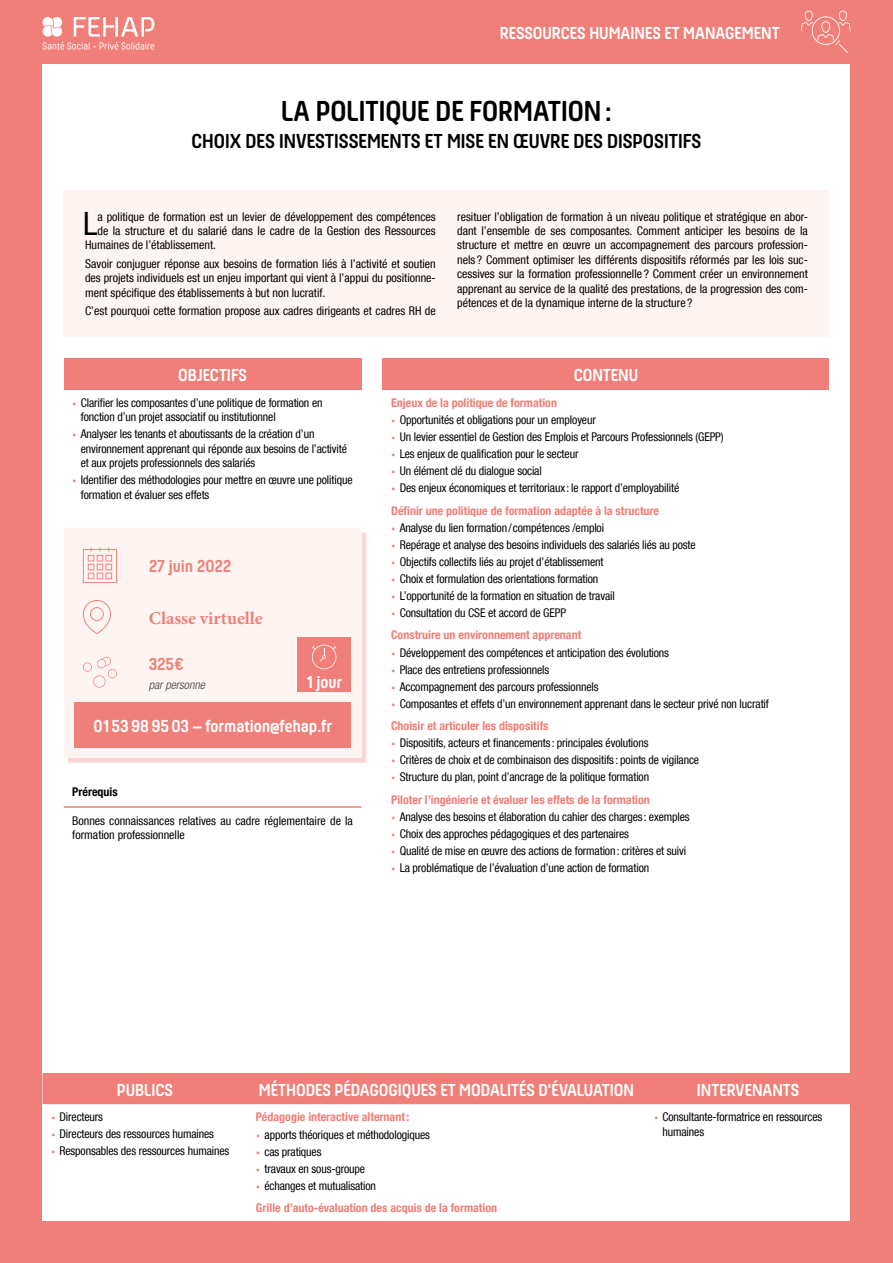
<style>
.page{position:relative;width:893px;height:1263px;background:#ef7f78}
.page>*{position:absolute;margin:0;border:0;box-sizing:border-box;transform-origin:0 0}
.t1{font:condensed 32.1px "Helvetica Neue LT Com";color:#000}
.t2{font:700 30px "Hansom FY";color:#000}
.t3{font:700 21px "Hansom FY";color:#000}
.t4{font:700 18px "Hansom FY";color:#fff}
.t5{font:700 18px "Minion Pro";color:#ef7f78}
.t6{font:700 18px "Hansom FY";color:#ef7f78}
.t7{font:condensed 12px/14.4px "Helvetica Neue LT Com";letter-spacing:-.01em;color:#000}
.t8{font:700 condensed 12px/22.5px "Helvetica Neue LT Com";color:#ef7f78}
.t9{font:italic 300 condensed 12px "Helvetica Neue LT Com";color:#3c3c3b}
.t10{font:700 condensed 12px "Helvetica Neue LT Com";color:#000}
.s1{font-family:"Acumin Variable Concept";font-stretch:normal;color:#ef7f78}
.s2{font-weight:700;color:#ef7f78}
.s3{font-family:"Acumin Variable Concept";font-weight:400;font-stretch:normal}
.s4{font-weight:400;color:#000}
</style>
<div class="page">
<div style="left:43px;top:64px;width:807px;height:1156px;background:#fff"></div>
<svg style="left:43px;top:17px;width:111px;height:33px"></svg>
<svg style="left:801px;top:11px;width:49px;height:42px"></svg>
<div style="left:64px;top:191px;width:765px;height:146px;background:#fef4f2"></div>
<div style="left:43px;top:1073px;width:807px;height:31px;background:#ef7f78"></div>
<div style="left:383px;top:359px;width:446px;height:31px;background:#ef7f78"></div>
<div style="left:64px;top:359px;width:297px;height:31px;background:#ef7f78"></div>
<div style="left:68px;top:533px;width:299px;height:231px;background:#ef7f78;opacity:.33"></div>
<div style="left:64px;top:528px;width:297px;height:230px;background:#fef4f2"></div>
<div style="left:74px;top:702px;width:277px;height:45px;background:#ef7f78"></div>
<svg style="left:83px;top:547px;width:34px;height:36px"></svg>
<svg style="left:83px;top:600px;width:28px;height:34px"></svg>
<svg style="left:83px;top:657px;width:34px;height:31px"></svg>
<div style="left:297px;top:638px;width:54px;height:54px;background:#ef7f78"></div>
<svg style="left:312px;top:645px;width:24px;height:24px"></svg>
<hr style="left:64px;top:806px;width:297px;height:2px;background:#ef7f78">
<h3 class="t4" style="left:500px;top:23px;width:281px">RESSOURCES HUMAINES ET MANAGEMENT</h3>
<h2 class="t2" style="left:281px;top:94px;width:332px">LA POLITIQUE DE FORMATION:</h2>
<h3 class="t3" style="left:192px;top:129px;width:511px">CHOIX DES INVESTISSEMENTS ET MISE EN ŒUVRE DES DISPOSITIFS</h3>
<h1 class="t1" style="left:83px;top:205px;width:16px">L</h1>
<p class="t7" style="left:97px;top:209px;width:340px">a politique de formation est un levier de développement des compétences</p>
<p class="t7" style="left:97px;top:223px;width:340px">de la structure et du salarié dans le cadre de la Gestion des Ressources</p>
<p class="t7" style="left:85px;top:238px;width:133px">Humaines de l’établissement.</p>
<p class="t7" style="left:85px;top:256px;width:352px;text-align:justify">Savoir conjuguer réponse aux besoins de formation liés à l’activité et soutien des projets individuels est un enjeu important qui vient à l’appui du positionne&shy;ment spécifique des établissements à but non lucratif.</p>
<p class="t7" style="left:85px;top:304px;width:352px">C’est pourquoi cette formation propose aux cadres dirigeants et cadres RH de</p>
<p class="t7" style="left:457px;top:209px;width:352px;text-align:justify">resituer l’obligation de formation à un niveau politique et stratégique en abor&shy;dant l’ensemble de ses composantes. Comment anticiper les besoins de la structure et mettre en œuvre un accompagnement des parcours profession&shy;nels ? Comment optimiser les différents dispositifs réformés par les lois suc&shy;cessives sur la formation professionnelle ? Comment créer un environnement apprenant au service de la qualité des prestations, de la progression des com&shy;pétences et de la dynamique interne de la structure ?</p>
<h3 class="t4" style="left:178px;top:365px;width:70px">OBJECTIFS</h3>
<p class="t7" style="left:81px;top:395px;width:243px;text-indent:-9px"><span class="s1">•</span> Clarifier les composantes d’une politique de formation en fonction d’un projet associatif ou institutionnel</p>
<p class="t7" style="left:81px;top:427px;width:268px;text-indent:-9px"><span class="s1">•</span> Analyser les tenants et aboutissants de la création d’un environnement apprenant qui réponde aux besoins de l’activité et aux projets professionnels des salariés</p>
<p class="t7" style="left:81px;top:473px;width:273px;text-indent:-9px"><span class="s1">•</span> Identifier des méthodologies pour mettre en œuvre une politique formation et évaluer ses effets</p>
<h3 class="t6" style="left:149px;top:556px;width:84px">27 juin 2022</h3>
<h3 class="t5" style="left:149px;top:605px;width:115px">Classe virtuelle</h3>
<h3 class="t6" style="left:149px;top:653px;width:36px">325€</h3>
<p class="t9" style="left:149px;top:677px;width:57px">par personne</p>
<h3 class="t4" style="left:94px;top:715px;width:240px">01 53989503 – formation@fehap.fr</h3>
<h3 class="t4" style="left:306px;top:671px;width:37px">1 jour</h3>
<p class="t10" style="left:72px;top:785px;width:47px">Prérequis</p>
<p class="t7" style="left:72px;top:813px;width:282px">Bonnes connaissances relatives au cadre réglementaire de la formation professionnelle</p>
<h3 class="t4" style="left:574px;top:365px;width:66px">CONTENU</h3>
<p class="t8" style="left:391px;top:392px;width:167px">Enjeux de la politique de formation</p>
<p class="t7" style="left:391px;top:413px;width:206px"><span class="s1">•</span> Opportunités et obligations pour un employeur</p>
<p class="t7" style="left:391px;top:430px;width:334px"><span class="s1">•</span> Un levier essentiel de Gestion des Emplois et Parcours Professionnels (GEPP)</p>
<p class="t7" style="left:391px;top:447px;width:189px"><span class="s1">•</span> Les enjeux de qualification pour le secteur</p>
<p class="t7" style="left:391px;top:464px;width:152px"><span class="s1">•</span> Un élément clé du dialogue social</p>
<p class="t7" style="left:391px;top:477px;width:290px;line-height:22.5px"><span class="s1">•</span> Des enjeux économiques et territoriaux : le rapport d’employabilité<br><span class="s2">Définir une politique de formation adaptée à la structure</span></p>
<p class="t7" style="left:391px;top:520px;width:214px"><span class="s1">•</span> Analyse du lien formation/compétences /emploi</p>
<p class="t7" style="left:391px;top:537px;width:306px"><span class="s1">•</span> Repérage et analyse des besoins individuels des salariés liés au poste</p>
<p class="t7" style="left:391px;top:554px;width:214px"><span class="s1">•</span> Objectifs collectifs liés au projet d’établissement</p>
<p class="t7" style="left:391px;top:571px;width:209px"><span class="s1">•</span> Choix et formulation des orientations formation</p>
<p class="t7" style="left:391px;top:588px;width:225px"><span class="s1">•</span> L’opportunité de la formation en situation de travail</p>
<p class="t8" style="left:391px;top:601px;width:192px"><span class="s3">•</span> <span class="s4">Consultation du CSE et accord de GEPP<br></span>Construire un environnement apprenant</p>
<p class="t7" style="left:391px;top:645px;width:279px"><span class="s1">•</span> Développement des compétences et anticipation des évolutions</p>
<p class="t7" style="left:391px;top:662px;width:160px"><span class="s1">•</span> Place des entretiens professionnels</p>
<p class="t7" style="left:391px;top:679px;width:209px"><span class="s1">•</span> Accompagnement des parcours professionnels</p>
<p class="t7" style="left:391px;top:692px;width:379px;line-height:22.5px"><span class="s1">•</span> Composantes et effets d’un environnement apprenant dans le secteur privé non lucratif<br><span class="s2">Choisir et articuler les dispositifs</span></p>
<p class="t7" style="left:391px;top:736px;width:259px"><span class="s1">•</span> Dispositifs, acteurs et financements : principales évolutions</p>
<p class="t7" style="left:391px;top:753px;width:309px"><span class="s1">•</span> Critères de choix et de combinaison des dispositifs : points de vigilance</p>
<p class="t7" style="left:391px;top:766px;width:260px;line-height:22.5px"><span class="s1">•</span> Structure du plan, point d’ancrage de la politique formation<br><span class="s2">Piloter l’ingénierie et évaluer les effets de la formation</span></p>
<p class="t7" style="left:391px;top:810px;width:300px"><span class="s1">•</span> Analyse des besoins et élaboration du cahier des charges : exemples</p>
<p class="t7" style="left:391px;top:827px;width:239px"><span class="s1">•</span> Choix des approches pédagogiques et des partenaires</p>
<p class="t7" style="left:391px;top:843px;width:296px"><span class="s1">•</span> Qualité de mise en œuvre des actions de formation: critères et suivi</p>
<p class="t7" style="left:391px;top:860px;width:260px"><span class="s1">•</span> La problématique de l’évaluation d’une action de formation</p>
<h3 class="t4" style="left:117px;top:1079px;width:58px">PUBLICS</h3>
<h3 class="t4" style="left:259px;top:1079px;width:377px">MÉTHODES PÉDAGOGIQUES ET MODALITÉS D'ÉVALUATION</h3>
<h3 class="t4" style="left:697px;top:1079px;width:104px">INTERVENANTS</h3>
<p class="t7" style="left:51px;top:1110px;width:54px"><span class="s1">•</span> Directeurs</p>
<p class="t7" style="left:51px;top:1126px;width:165px"><span class="s1">•</span> Directeurs des ressources humaines</p>
<p class="t7" style="left:51px;top:1143px;width:180px"><span class="s1">•</span> Responsables des ressources humaines</p>
<p class="t8" style="left:256px;top:1106px;width:155px">Pédagogie interactive alternant:</p>
<p class="t7" style="left:256px;top:1127px;width:175px"><span class="s1">•</span> apports théoriques et méthodologiques</p>
<p class="t7" style="left:256px;top:1144px;width:67px"><span class="s1">•</span> cas pratiques</p>
<p class="t7" style="left:256px;top:1161px;width:111px"><span class="s1">•</span> travaux en sous-groupe</p>
<p class="t8" style="left:256px;top:1174px;width:243px"><span class="s3">•</span> <span class="s4">échanges et mutualisation<br></span>Grille d’auto-évaluation des acquis de la formation</p>
<p class="t7" style="left:662px;top:1110px;width:161px;text-indent:-9px"><span class="s1">•</span> Consultante-formatrice en ressources humaines</p>
</div>
